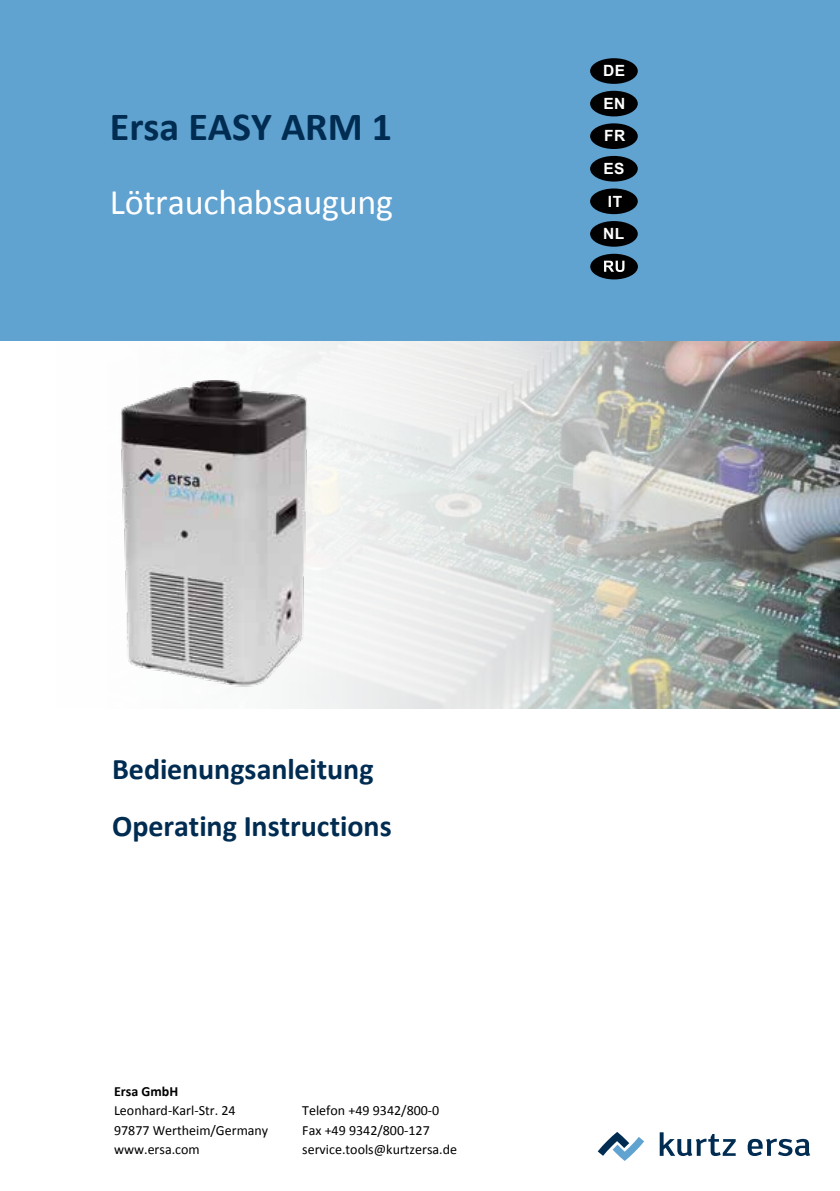
<style>
.page{position:relative;width:840px;height:1191px;background:#fff}
.page>*{position:absolute;margin:0;border:0;box-sizing:border-box;transform-origin:0 0}
.t1{font:700 40px "Calibri";color:#002c52}
.t2{font:36px "Calibri";letter-spacing:-.01em;color:#fff}
.t3{font:700 30px/56px "Calibri";color:#002c52}
.t4{font:700 15.6px/32.4px "Arial";letter-spacing:.025em;color:#fff;text-align:center}
.t5{font:14px "Calibri";color:#000}
.t6{font:700 14px "Calibri";color:#000}
</style>
<div class="page">
<img style="left:0;top:340px;width:839px;height:369px">
<div style="left:0;top:0;width:839px;height:340px;background:#60a2d0"></div>
<img style="left:120px;top:381px;width:213px;height:307px">
<svg style="left:659px;top:1132px;width:76px;height:24px"></svg>
<svg style="left:747px;top:1138px;width:62px;height:18px"></svg>
<svg style="left:597px;top:1132px;width:46px;height:29px"></svg>
<div style="left:589px;top:123px;width:48px;height:26px;background:#000;border-radius:50%"></div>
<div style="left:589px;top:58px;width:48px;height:26px;background:#000;border-radius:50%"></div>
<div style="left:589px;top:156px;width:48px;height:26px;background:#000;border-radius:50%"></div>
<div style="left:589px;top:91px;width:48px;height:25px;background:#000;border-radius:50%"></div>
<div style="left:589px;top:188px;width:48px;height:26px;background:#000;border-radius:50%"></div>
<div style="left:589px;top:221px;width:48px;height:26px;background:#000;border-radius:50%"></div>
<div style="left:590px;top:254px;width:47px;height:25px;background:#000;border-radius:50%"></div>
<svg style="left:604px;top:261px;width:20px;height:11px"></svg>
<h1 class="t1" style="left:110px;top:101px;width:284px">Ersa EASY ARM 1</h1>
<h2 class="t2" style="left:110px;top:179px;width:285px">Lötrauchabsaugung</h2>
<p class="t4" style="left:603px;top:55px;width:23px">DE</p>
<p class="t4" style="left:603px;top:88px;width:23px">EN</p>
<p class="t4" style="left:603px;top:120px;width:23px">FR</p>
<p class="t4" style="left:603px;top:153px;width:23px">ES</p>
<p class="t4" style="left:603px;top:185px;width:23px">IT<br>NL</p>
<h3 class="t3" style="left:112px;top:741px;width:281px">Bedienungsanleitung<br>Operating Instructions</h3>
<p class="t6" style="left:114px;top:1082px;width:66px">Ersa GmbH</p>
<p class="t5" style="left:114px;top:1101px;width:123px">Leonhard-Karl-Str. 24</p>
<p class="t5" style="left:302px;top:1101px;width:138px">Telefon +49 9342/800-0</p>
<p class="t5" style="left:114px;top:1121px;width:156px">97877 Wertheim/Germany</p>
<p class="t5" style="left:302px;top:1121px;width:129px">Fax +49 9342/800-127</p>
<p class="t5" style="left:114px;top:1140px;width:87px">www.ersa.com</p>
<p class="t5" style="left:302px;top:1140px;width:156px">service.tools@kurtzersa.de</p>
</div>
